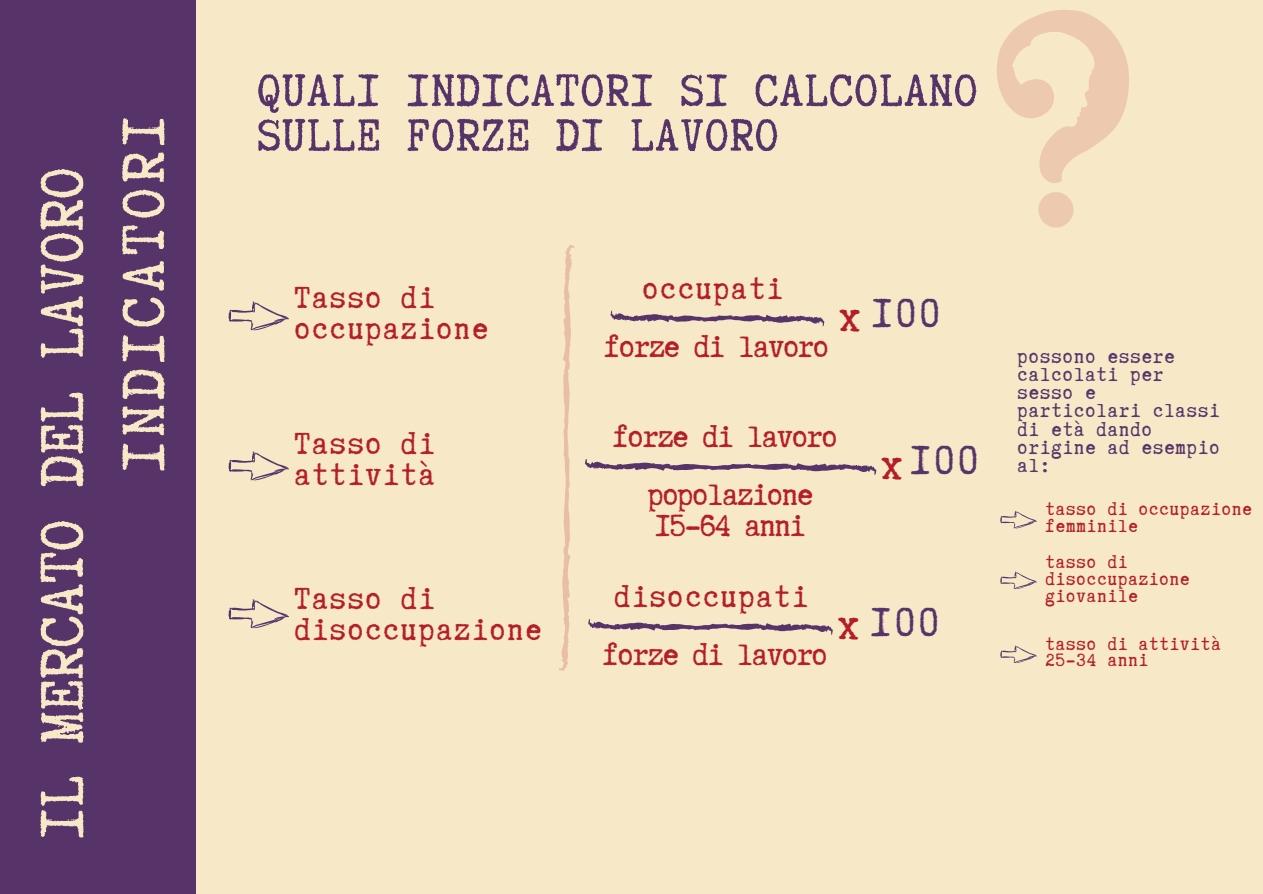
<style>
.page{position:relative;width:1263px;height:894px;background:#fff}
.page>*{position:absolute;margin:0;border:0;box-sizing:border-box;transform-origin:0 0}
.t1{font:72px "Truetypewriter Polygl OTT";color:#f7e8c8}
.t2{font:70.65px "Truetypewriter Polygl OTT";letter-spacing:.065em;color:#f7e8c8}
.t3{font:54px/44.7px "Truetypewriter Polygl OTT";letter-spacing:.015em;color:#563469}
.t4{font:48px "Truetypewriter Polygl OTT";letter-spacing:.05em;color:#563469}
.t5{font:36px/30.8px "Truetypewriter Polygl OTT";letter-spacing:.05em;color:#b41f26}
.t6{font:36px/57.9px "Truetypewriter Polygl OTT";letter-spacing:-.03em;color:#b41f26;text-align:center}
.t7{font:36px/57.9px "Truetypewriter Polygl OTT";letter-spacing:.01em;color:#b41f26;text-align:center}
.t8{font:22.8px/18.3px "Truetypewriter Polygl OTT";letter-spacing:.05em;color:#563469}
.t9{font:21px/16.8px "Truetypewriter Polygl OTT";letter-spacing:.05em;color:#b41f26}
.s1{color:#b41f26}
</style>
<div class="page">
<div style="left:0;top:0;width:1263px;height:893px;background:#f7e8c8"></div>
<div style="left:0;top:0;width:196px;height:893px;background:#563469"></div>
<svg style="left:997px;top:10px;width:132px;height:173px"></svg>
<div style="left:1038px;top:192px;width:36px;height:35px;background:#edcaaf;border-radius:50%"></div>
<svg style="left:559px;top:245px;width:16px;height:426px"></svg>
<svg style="left:610px;top:310px;width:215px;height:16px"></svg>
<svg style="left:585px;top:459px;width:292px;height:16px"></svg>
<svg style="left:588px;top:619px;width:245px;height:15px"></svg>
<svg style="left:1000px;top:510px;width:37px;height:19px"></svg>
<svg style="left:1000px;top:571px;width:37px;height:18px"></svg>
<svg style="left:1000px;top:645px;width:37px;height:18px"></svg>
<svg style="left:228px;top:301px;width:61px;height:30px"></svg>
<svg style="left:228px;top:451px;width:61px;height:30px"></svg>
<svg style="left:228px;top:599px;width:61px;height:30px"></svg>
<h1 class="t1" style="left:25px;top:839px;width:673px;rotate:-90deg">IL MERCATO DEL LAVORO</h1>
<h2 class="t2" style="left:107px;top:472px;width:358px;rotate:-90deg">INDICATORI</h2>
<h3 class="t3" style="left:257px;top:68px;width:722px">QUALI INDICATORI SI CALCOLANO<br>SULLE FORZE DI LAVORO</h3>
<h3 class="t5" style="left:294px;top:282px;width:195px">Tasso di occupazione</h3>
<h3 class="t5" style="left:294px;top:428px;width:142px">Tasso di attività</h3>
<h3 class="t5" style="left:294px;top:583px;width:248px">Tasso di disoccupazione</h3>
<h3 class="t6" style="left:604px;top:259px;width:226px">occupati forze di lavoro</h3>
<h3 class="t4" style="left:839px;top:288px;width:103px"><span class="s1">x</span> 100</h3>
<h3 class="t6" style="left:613px;top:407px;width:226px">forze di lavoro popolazione</h3>
<h3 class="t5" style="left:655px;top:510px;width:152px">15-64 anni</h3>
<h3 class="t4" style="left:881px;top:434px;width:99px"><span class="s1">x</span>100</h3>
<h3 class="t7" style="left:603px;top:567px;width:226px">disoccupati forze di lavoro</h3>
<h3 class="t4" style="left:838px;top:596px;width:103px"><span class="s1">x</span> 100</h3>
<p class="t8" style="left:1018px;top:346px;width:204px">possono essere calcolati per sesso e particolari classi di età dando origine ad esempio al:</p>
<p class="t9" style="left:1046px;top:500px;width:208px">tasso di occupazione femminile</p>
<p class="t9" style="left:1046px;top:553px;width:146px">tasso di disoccupazione giovanile</p>
<p class="t9" style="left:1046px;top:635px;width:177px">tasso di attività<br>25-34 anni</p>
</div>
